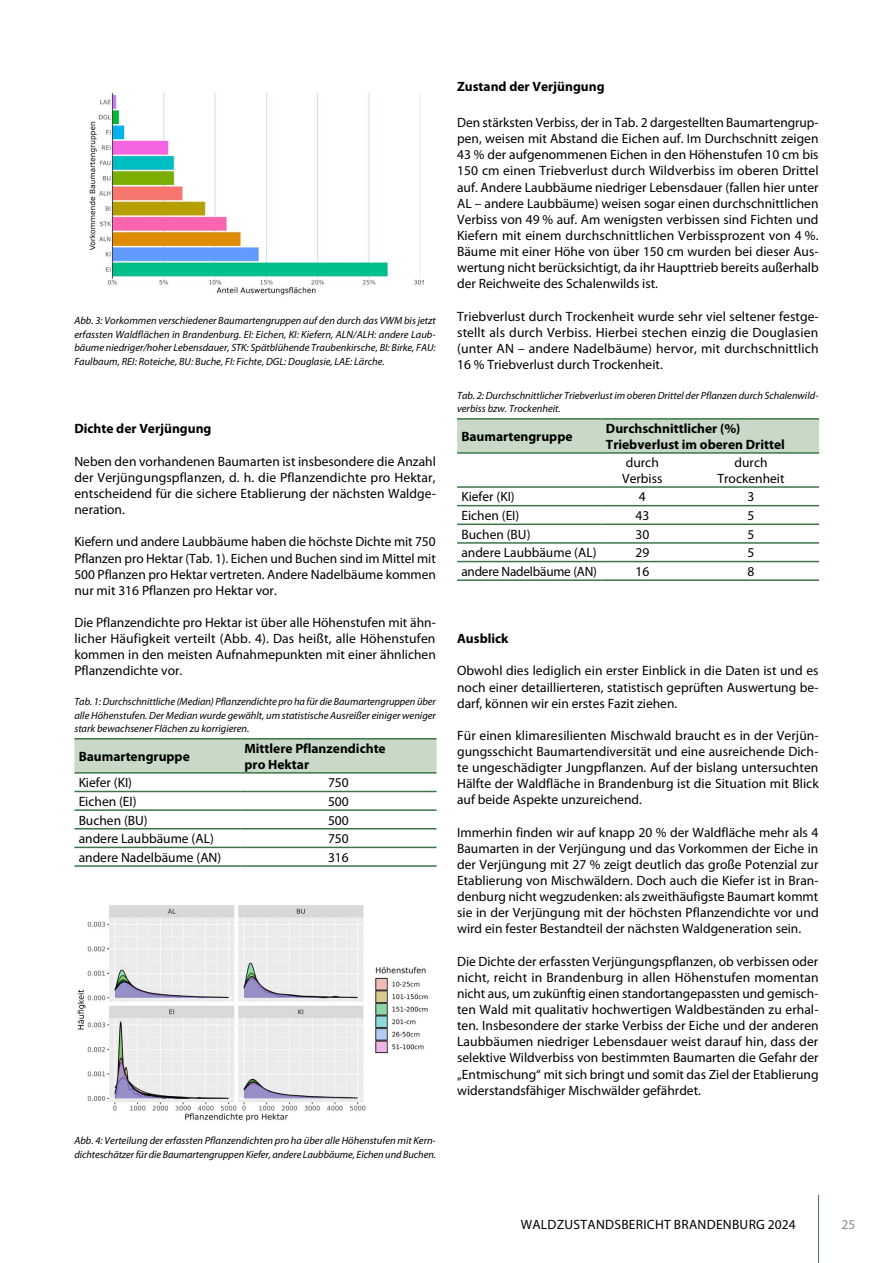
<style>
.page{position:relative;width:893px;height:1263px;background:#fff}
.page>*{position:absolute;margin:0;border:0;box-sizing:border-box;transform-origin:0 0}
.Fließtext_9pt_-_10_3{font:13.5px/16.2px "Myriad Pro";color:#000;text-align:justify}
.Fließtext_9pt_-_10_3-2{font:700 13.5px/15.5px "Myriad Pro";color:#000}
.Überschrift_2{font:700 13.5px "Myriad Pro";color:#000}
.Fließtext_9pt_-_10_3-3{font:13.5px "Myriad Pro";letter-spacing:.02em;color:#000}
.t1{font:13.5px "Myriad Pro";color:#878988}
.Bildtext{font:italic 10.5px/13.5px "Myriad Pro";color:#000;text-align:justify}
</style>
<div class="page">
<hr style="left:818px;top:1195px;width:1px;height:68px;background:#3d7448">
<img style="left:89px;top:91px;width:335px;height:204px">
<div style="left:74px;top:739px;width:363px;height:33px;background:#c8d9c8"></div>
<hr style="left:74px;top:738px;width:166px;height:1px;background:#3d7448">
<hr style="left:240px;top:738px;width:197px;height:1px;background:#3d7448">
<hr style="left:74px;top:772px;width:166px;height:2px;background:#3d7448">
<hr style="left:240px;top:772px;width:197px;height:2px;background:#3d7448">
<hr style="left:74px;top:791px;width:166px;height:1px;background:#3d7448">
<hr style="left:240px;top:791px;width:197px;height:1px;background:#3d7448">
<hr style="left:74px;top:809px;width:166px;height:2px;background:#3d7448">
<hr style="left:240px;top:809px;width:197px;height:2px;background:#3d7448">
<hr style="left:74px;top:828px;width:166px;height:1px;background:#3d7448">
<hr style="left:240px;top:828px;width:197px;height:1px;background:#3d7448">
<hr style="left:74px;top:847px;width:166px;height:1px;background:#3d7448">
<hr style="left:240px;top:847px;width:197px;height:1px;background:#3d7448">
<hr style="left:74px;top:865px;width:166px;height:2px;background:#3d7448">
<hr style="left:240px;top:865px;width:197px;height:2px;background:#3d7448">
<img style="left:77px;top:905px;width:351px;height:217px">
<div style="left:457px;top:420px;width:362px;height:32px;background:#c8d9c8"></div>
<hr style="left:457px;top:418px;width:145px;height:2px;background:#3d7448">
<hr style="left:602px;top:418px;width:81px;height:2px;background:#3d7448">
<hr style="left:683px;top:418px;width:136px;height:2px;background:#3d7448">
<hr style="left:457px;top:452px;width:145px;height:2px;background:#3d7448">
<hr style="left:602px;top:452px;width:81px;height:2px;background:#3d7448">
<hr style="left:683px;top:452px;width:136px;height:2px;background:#3d7448">
<hr style="left:457px;top:486px;width:145px;height:2px;background:#3d7448">
<hr style="left:602px;top:486px;width:81px;height:2px;background:#3d7448">
<hr style="left:683px;top:486px;width:136px;height:2px;background:#3d7448">
<hr style="left:457px;top:505px;width:145px;height:1px;background:#3d7448">
<hr style="left:602px;top:505px;width:81px;height:1px;background:#3d7448">
<hr style="left:683px;top:505px;width:136px;height:1px;background:#3d7448">
<hr style="left:457px;top:523px;width:145px;height:2px;background:#3d7448">
<hr style="left:602px;top:523px;width:81px;height:2px;background:#3d7448">
<hr style="left:683px;top:523px;width:136px;height:2px;background:#3d7448">
<hr style="left:457px;top:542px;width:145px;height:2px;background:#3d7448">
<hr style="left:602px;top:542px;width:81px;height:2px;background:#3d7448">
<hr style="left:683px;top:542px;width:136px;height:2px;background:#3d7448">
<hr style="left:457px;top:561px;width:145px;height:1px;background:#3d7448">
<hr style="left:602px;top:561px;width:81px;height:1px;background:#3d7448">
<hr style="left:683px;top:561px;width:136px;height:1px;background:#3d7448">
<hr style="left:457px;top:579px;width:145px;height:2px;background:#3d7448">
<hr style="left:602px;top:579px;width:81px;height:2px;background:#3d7448">
<hr style="left:683px;top:579px;width:136px;height:2px;background:#3d7448">
<p class="Bildtext" style="left:74px;top:314px;width:363px">Abb. 3: Vorkommen verschiedener Baumartengruppen auf den durch das VWM bis jetzt erfassten Waldflächen in Brandenburg. EI: Eichen, KI: Kiefern, ALN/ALH: andere Laub&shy;bäume niedriger/hoher Lebensdauer, STK: Spätblühende Traubenkirsche, BI: Birke, FAU:<br>Faulbaum, REI: Roteiche, BU: Buche, FI: Fichte, DGL: Douglasie, LAE: Lärche.</p>
<p class="Überschrift_2" style="left:74px;top:420px;width:139px">Dichte der Verjüngung</p>
<p class="Fließtext_9pt_-_10_3" style="left:74px;top:453px;width:363px">Neben den vorhandenen Baumarten ist insbesondere die Anzahl der Verjüngungspflanzen, d. h. die Pflanzendichte pro Hektar, entscheidend für die sichere Etablierung der nächsten Waldge&shy;neration.</p>
<p class="Fließtext_9pt_-_10_3" style="left:74px;top:533px;width:363px">Kiefern und andere Laubbäume haben die höchste Dichte mit 750<br>Pflanzen pro Hektar (Tab. 1). Eichen und Buchen sind im Mittel mit 500 Pflanzen pro Hektar vertreten. Andere Nadelbäume kommen nur mit 316 Pflanzen pro Hektar vor.</p>
<p class="Fließtext_9pt_-_10_3" style="left:74px;top:614px;width:363px">Die Pflanzendichte pro Hektar ist über alle Höhenstufen mit ähn&shy;licher Häufigkeit verteilt (Abb. 4). Das heißt, alle Höhenstufen kommen in den meisten Aufnahmepunkten mit einer ähnlichen Pflanzendichte vor.</p>
<p class="Bildtext" style="left:74px;top:695px;width:363px">Tab. 1: Durchschnittliche (Median) Pflanzendichte pro ha für die Baumartengruppen über alle Höhenstufen. Der Median wurde gewählt, um statistische Ausreißer einiger weniger stark bewachsener Flächen zu korrigieren.</p>
<p class="Fließtext_9pt_-_10_3-2" style="left:79px;top:748px;width:113px">Baumartengruppe</p>
<p class="Fließtext_9pt_-_10_3-2" style="left:244px;top:740px;width:143px">Mittlere Pflanzendichte pro Hektar</p>
<p class="Fließtext_9pt_-_10_3" style="left:79px;top:774px;width:55px">Kiefer (KI)</p>
<p class="Fließtext_9pt_-_10_3" style="left:328px;top:774px;width:22px">750</p>
<p class="Fließtext_9pt_-_10_3" style="left:79px;top:793px;width:59px">Eichen (EI)</p>
<p class="Fließtext_9pt_-_10_3" style="left:328px;top:793px;width:22px">500</p>
<p class="Fließtext_9pt_-_10_3" style="left:79px;top:812px;width:71px">Buchen (BU)</p>
<p class="Fließtext_9pt_-_10_3" style="left:328px;top:812px;width:22px">500</p>
<p class="Fließtext_9pt_-_10_3" style="left:79px;top:830px;width:137px">andere Laubbäume (AL)</p>
<p class="Fließtext_9pt_-_10_3" style="left:328px;top:830px;width:22px">750</p>
<p class="Fließtext_9pt_-_10_3" style="left:79px;top:849px;width:144px">andere Nadelbäume (AN)</p>
<p class="Fließtext_9pt_-_10_3" style="left:328px;top:849px;width:22px">316</p>
<p class="Bildtext" style="left:74px;top:1134px;width:363px">Abb. 4: Verteilung der erfassten Pflanzendichten pro ha über alle Höhenstufen mit Kern&shy;dichteschätzer für die Baumartengruppen Kiefer, andere Laubbäume, Eichen und Buchen.</p>
<p class="Überschrift_2" style="left:457px;top:78px;width:149px">Zustand der Verjüngung</p>
<p class="Fließtext_9pt_-_10_3" style="left:457px;top:114px;width:363px">Den stärksten Verbiss, der in Tab. 2 dargestellten Baumartengrup&shy;pen, weisen mit Abstand die Eichen auf. Im Durchschnitt zeigen 43 % der aufgenommenen Eichen in den Höhenstufen 10 cm bis 150 cm einen Triebverlust durch Wildverbiss im oberen Drittel auf. Andere Laubbäume niedriger Lebensdauer (fallen hier unter AL – andere Laubbäume) weisen sogar einen durchschnittlichen Verbiss von 49 % auf. Am wenigsten verbissen sind Fichten und Kiefern mit einem durchschnittlichen Verbissprozent von 4 %.<br>Bäume mit einer Höhe von über 150 cm wurden bei dieser Aus&shy;wertung nicht berücksichtigt, da ihr Haupttrieb bereits außerhalb der Reichweite des Schalenwilds ist.</p>
<p class="Fließtext_9pt_-_10_3" style="left:457px;top:308px;width:363px">Triebverlust durch Trockenheit wurde sehr viel seltener festge&shy;stellt als durch Verbiss. Hierbei stechen einzig die Douglasien (unter AN – andere Nadelbäume) hervor, mit durchschnittlich 16 % Triebverlust durch Trockenheit.</p>
<p class="Bildtext" style="left:457px;top:388px;width:363px">Tab. 2: Durchschnittlicher Triebverlust im oberen Drittel der Pflanzen durch Schalenwild&shy;verbiss bzw. Trockenheit.</p>
<p class="Fließtext_9pt_-_10_3-2" style="left:461px;top:428px;width:113px">Baumartengruppe</p>
<p class="Fließtext_9pt_-_10_3-2" style="left:606px;top:420px;width:180px">Durchschnittlicher (%)<br>Triebverlust im oberen Drittel</p>
<p class="Fließtext_9pt_-_10_3" style="left:622px;top:455px;width:42px;line-height:15.5px">durch<br>Verbiss</p>
<p class="Fließtext_9pt_-_10_3" style="left:717px;top:455px;width:69px;line-height:15.5px;text-align:center">durch<br>Trockenheit</p>
<p class="Fließtext_9pt_-_10_3" style="left:461px;top:489px;width:55px">Kiefer (KI)</p>
<p class="Fließtext_9pt_-_10_3" style="left:639px;top:489px;width:8px">4</p>
<p class="Fließtext_9pt_-_10_3" style="left:748px;top:489px;width:8px">3</p>
<p class="Fließtext_9pt_-_10_3" style="left:461px;top:507px;width:59px">Eichen (EI)</p>
<p class="Fließtext_9pt_-_10_3" style="left:635px;top:507px;width:15px">43</p>
<p class="Fließtext_9pt_-_10_3" style="left:748px;top:507px;width:8px">5</p>
<p class="Fließtext_9pt_-_10_3" style="left:461px;top:526px;width:71px">Buchen (BU)</p>
<p class="Fließtext_9pt_-_10_3" style="left:635px;top:526px;width:15px">30</p>
<p class="Fließtext_9pt_-_10_3" style="left:748px;top:526px;width:8px">5</p>
<p class="Fließtext_9pt_-_10_3" style="left:461px;top:544px;width:137px">andere Laubbäume (AL)</p>
<p class="Fließtext_9pt_-_10_3" style="left:635px;top:544px;width:15px">29</p>
<p class="Fließtext_9pt_-_10_3" style="left:748px;top:544px;width:8px">5</p>
<p class="Fließtext_9pt_-_10_3" style="left:461px;top:563px;width:137px">andere Nadelbäume (AN)</p>
<p class="Fließtext_9pt_-_10_3" style="left:635px;top:563px;width:15px">16</p>
<p class="Fließtext_9pt_-_10_3" style="left:748px;top:563px;width:8px">8</p>
<p class="Überschrift_2" style="left:457px;top:630px;width:53px">Ausblick</p>
<p class="Fließtext_9pt_-_10_3" style="left:457px;top:662px;width:363px">Obwohl dies lediglich ein erster Einblick in die Daten ist und es noch einer detaillierteren, statistisch geprüften Auswertung be&shy;darf, können wir ein erstes Fazit ziehen.</p>
<p class="Fließtext_9pt_-_10_3" style="left:457px;top:727px;width:363px">Für einen klimaresilienten Mischwald braucht es in der Verjün&shy;gungsschicht Baumartendiversität und eine ausreichende Dich&shy;te ungeschädigter Jungpflanzen. Auf der bislang untersuchten Hälfte der Waldfläche in Brandenburg ist die Situation mit Blick auf beide Aspekte unzureichend.</p>
<p class="Fließtext_9pt_-_10_3" style="left:457px;top:824px;width:363px">Immerhin finden wir auf knapp 20 % der Waldfläche mehr als 4<br>Baumarten in der Verjüngung und das Vorkommen der Eiche in der Verjüngung mit 27 % zeigt deutlich das große Potenzial zur Etablierung von Mischwäldern. Doch auch die Kiefer ist in Bran&shy;denburg nicht wegzudenken: als zweithäufigste Baumart kommt sie in der Verjüngung mit der höchsten Pflanzendichte vor und wird ein fester Bestandteil der nächsten Waldgeneration sein.</p>
<p class="Fließtext_9pt_-_10_3" style="left:457px;top:953px;width:363px">Die Dichte der erfassten Verjüngungspflanzen, ob verbissen oder nicht, reicht in Brandenburg in allen Höhenstufen momentan nicht aus, um zukünftig einen standortangepassten und gemisch&shy;ten Wald mit qualitativ hochwertigen Waldbeständen zu erhal&shy;ten. Insbesondere der starke Verbiss der Eiche und der anderen Laubbäumen niedriger Lebensdauer w eist darauf hin, dass der selektive Wildverbiss von bestimmten Baumarten die Gefahr der „Entmischung“ mit sich bringt und somit das Ziel der Etablierung widerstandsfähiger Mischwälder gefährdet.</p>
<p class="Fließtext_9pt_-_10_3-3" style="left:521px;top:1216px;width:276px">WALDZUSTANDSBERICHT BRANDENBURG 2024</p>
<p class="t1" style="left:841px;top:1216px;width:15px">25</p>
</div>
